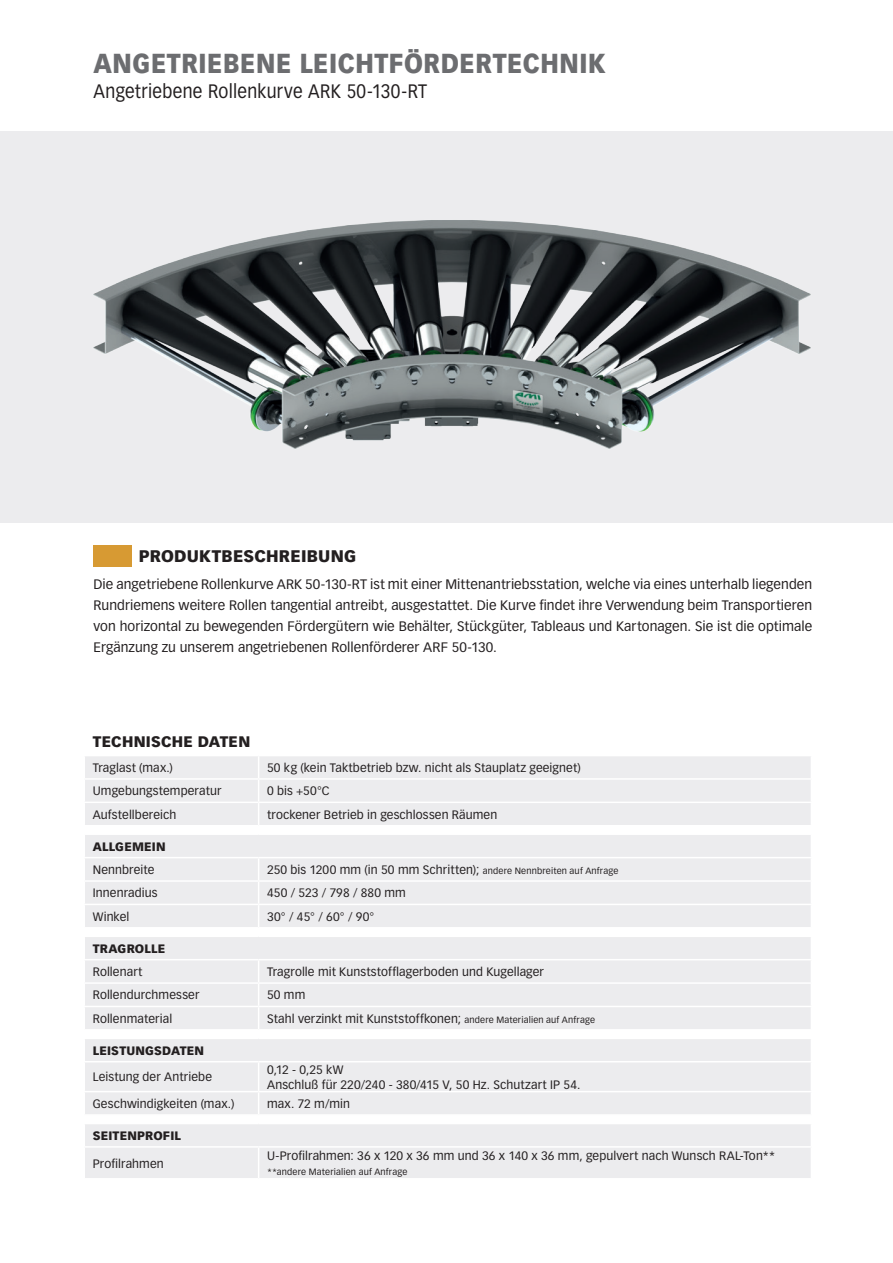
<style>
.page{position:relative;width:893px;height:1263px;background:#fff}
.page>*{position:absolute;margin:0;border:0;box-sizing:border-box;transform-origin:0 0}
.t1{font:900 27px "Vectora LT Std";letter-spacing:.02em;color:#6c6d70;scale:.9 1}
.t2{font:19.2px "Vectora LT Std";letter-spacing:.02em;color:#231f20;scale:.9 1}
.t3{font:900 16.5px "Vectora LT Std";letter-spacing:.01em;color:#231f20}
.t4{font:900 15px "Vectora LT Std";letter-spacing:.015em;color:#231f20}
.t5{font:13.5px/21px "Vectora LT Std";letter-spacing:.005em;color:#231f20;text-align:justify}
.t6{font:12px/15px "Vectora LT Std";letter-spacing:.01em;color:#231f20}
.t7{font:900 12px "Vectora LT Std";letter-spacing:.015em;color:#231f20}
.t8{font:9px "Vectora LT Std";letter-spacing:.02em;color:#231f20}
.s1{font-size:9px}
</style>
<div class="page">
<div style="left:0;top:132px;width:893px;height:391px;background:#ececee"></div>
<div style="left:94px;top:545px;width:38px;height:22px;background:#d79a33"></div>
<div style="left:85px;top:756px;width:726px;height:69px;background:#ececee"></div>
<div style="left:85px;top:835px;width:726px;height:343px;background:#ececee"></div>
<hr style="left:84px;top:778px;width:175px;height:2px;background:#fff">
<hr style="left:259px;top:778px;width:553px;height:2px;background:#fff">
<hr style="left:84px;top:801px;width:175px;height:2px;background:#fff">
<hr style="left:259px;top:801px;width:553px;height:2px;background:#fff">
<svg style="left:258px;top:756px;width:1px;height:69px"></svg>
<hr style="left:84px;top:927px;width:175px;height:1px;background:#fff">
<hr style="left:259px;top:927px;width:553px;height:1px;background:#fff">
<svg style="left:258px;top:858px;width:1px;height:77px"></svg>
<hr style="left:84px;top:1029px;width:175px;height:1px;background:#fff">
<hr style="left:259px;top:1029px;width:553px;height:1px;background:#fff">
<svg style="left:258px;top:960px;width:1px;height:77px"></svg>
<hr style="left:84px;top:1114px;width:175px;height:2px;background:#fff">
<hr style="left:259px;top:1114px;width:553px;height:2px;background:#fff">
<svg style="left:258px;top:1062px;width:1px;height:61px"></svg>
<hr style="left:258px;top:1148px;width:1px;height:30px;background:#fff">
<hr style="left:84px;top:857px;width:175px;height:1px;background:#fff">
<hr style="left:259px;top:857px;width:553px;height:1px;background:#fff">
<hr style="left:84px;top:880px;width:175px;height:2px;background:#fff">
<hr style="left:259px;top:880px;width:553px;height:2px;background:#fff">
<hr style="left:84px;top:904px;width:175px;height:1px;background:#fff">
<hr style="left:259px;top:904px;width:553px;height:1px;background:#fff">
<hr style="left:84px;top:935px;width:175px;height:2px;background:#fff">
<hr style="left:259px;top:935px;width:553px;height:2px;background:#fff">
<hr style="left:84px;top:959px;width:175px;height:1px;background:#fff">
<hr style="left:259px;top:959px;width:553px;height:1px;background:#fff">
<hr style="left:84px;top:982px;width:175px;height:2px;background:#fff">
<hr style="left:259px;top:982px;width:553px;height:2px;background:#fff">
<hr style="left:84px;top:1006px;width:175px;height:1px;background:#fff">
<hr style="left:259px;top:1006px;width:553px;height:1px;background:#fff">
<hr style="left:84px;top:1037px;width:175px;height:2px;background:#fff">
<hr style="left:259px;top:1037px;width:553px;height:2px;background:#fff">
<hr style="left:84px;top:1061px;width:175px;height:1px;background:#fff">
<hr style="left:259px;top:1061px;width:553px;height:1px;background:#fff">
<hr style="left:84px;top:1091px;width:175px;height:1px;background:#fff">
<hr style="left:259px;top:1091px;width:553px;height:1px;background:#fff">
<hr style="left:84px;top:1123px;width:175px;height:1px;background:#fff">
<hr style="left:259px;top:1123px;width:553px;height:1px;background:#fff">
<hr style="left:84px;top:1146px;width:175px;height:2px;background:#fff">
<hr style="left:259px;top:1146px;width:553px;height:2px;background:#fff">
<img style="left:93px;top:220px;width:718px;height:229px">
<h1 class="t1" style="left:94px;top:47px;width:571px">ANGETRIEBENE LEICHTFÖRDERTECHNIK</h1>
<h2 class="t2" style="left:94px;top:80px;width:372px">Angetriebene Rollenkurve ARK 50-130-RT</h2>
<h3 class="t3" style="left:139px;top:545px;width:219px">PRODUKTBESCHREIBUNG</h3>
<p class="t5" style="left:94px;top:573px;width:720px">Die angetriebene Rollenkurve ARK 50-130-RT ist mit einer Mittenantriebsstation, welche via eines unterhalb liegenden Rundriemens weitere Rollen tangential antreibt, ausgestattet. Die Kurve findet ihre Verwendung beim Transportieren von horizontal zu bewegenden Fördergütern wie Behälter, Stückgüter, Tableaus und Kartonagen. Sie ist die optimale Ergänzung zu unserem angetriebenen Rollenförderer ARF 50-130.</p>
<p class="t4" style="left:93px;top:732px;width:159px">TECHNISCHE DATEN</p>
<p class="t6" style="left:93px;top:760px;width:82px">Traglast (max.)</p>
<p class="t6" style="left:267px;top:760px;width:315px">50 kg (kein Taktbetrieb bzw. nicht als Stauplatz geeignet)</p>
<p class="t6" style="left:93px;top:784px;width:130px">Umgebungstemperatur</p>
<p class="t6" style="left:267px;top:784px;width:64px">0 bis +50°C</p>
<p class="t6" style="left:93px;top:807px;width:85px">Aufstellbereich</p>
<p class="t6" style="left:267px;top:807px;width:232px">trockener Betrieb in geschlossen Räumen</p>
<p class="t7" style="left:93px;top:839px;width:74px">ALLGEMEIN</p>
<p class="t6" style="left:93px;top:862px;width:63px">Nennbreite</p>
<p class="t6" style="left:267px;top:862px;width:353px">250 bis 1200 mm (in 50 mm Schritten); <span class="s1">andere Nennbreiten auf Anfrage</span></p>
<p class="t6" style="left:93px;top:886px;width:66px">Innenradius</p>
<p class="t6" style="left:267px;top:886px;width:140px">450 / 523 / 798 / 880 mm</p>
<p class="t6" style="left:93px;top:909px;width:38px">Winkel</p>
<p class="t6" style="left:267px;top:909px;width:109px">30° / 45° / 60° / 90°</p>
<p class="t7" style="left:93px;top:941px;width:74px">TRAGROLLE</p>
<p class="t6" style="left:93px;top:964px;width:51px">Rollenart</p>
<p class="t6" style="left:267px;top:964px;width:278px">Tragrolle mit Kunststofflagerboden und Kugellager</p>
<p class="t6" style="left:93px;top:988px;width:108px">Rollendurchmesser</p>
<p class="t6" style="left:267px;top:988px;width:40px">50 mm</p>
<p class="t6" style="left:93px;top:1011px;width:81px">Rollenmaterial</p>
<p class="t6" style="left:267px;top:1011px;width:329px">Stahl verzinkt mit Kunststoffkonen; <span class="s1">andere Materialien auf Anfrage</span></p>
<p class="t7" style="left:93px;top:1043px;width:113px">LEISTUNGSDATEN</p>
<p class="t6" style="left:93px;top:1070px;width:121px">Leistung der Antriebe</p>
<p class="t6" style="left:267px;top:1062px;width:315px">0,12 - 0,25 kW<br>Anschluß für 220/240 - 380/415 V, 50 Hz. Schutzart IP 54.</p>
<p class="t6" style="left:93px;top:1096px;width:143px">Geschwindigkeiten (max.)</p>
<p class="t6" style="left:267px;top:1096px;width:85px">max. 72 m/min</p>
<p class="t7" style="left:93px;top:1128px;width:90px">SEITENPROFIL</p>
<p class="t6" style="left:93px;top:1156px;width:72px">Profilrahmen</p>
<p class="t6" style="left:267px;top:1148px;width:510px">U-Profilrahmen: 36 x 120 x 36 mm und 36 x 140 x 36 mm, gepulvert nach Wunsch RAL-Ton**</p>
<p class="t8" style="left:267px;top:1166px;width:142px">**andere Materialien auf Anfrage</p>
</div>
